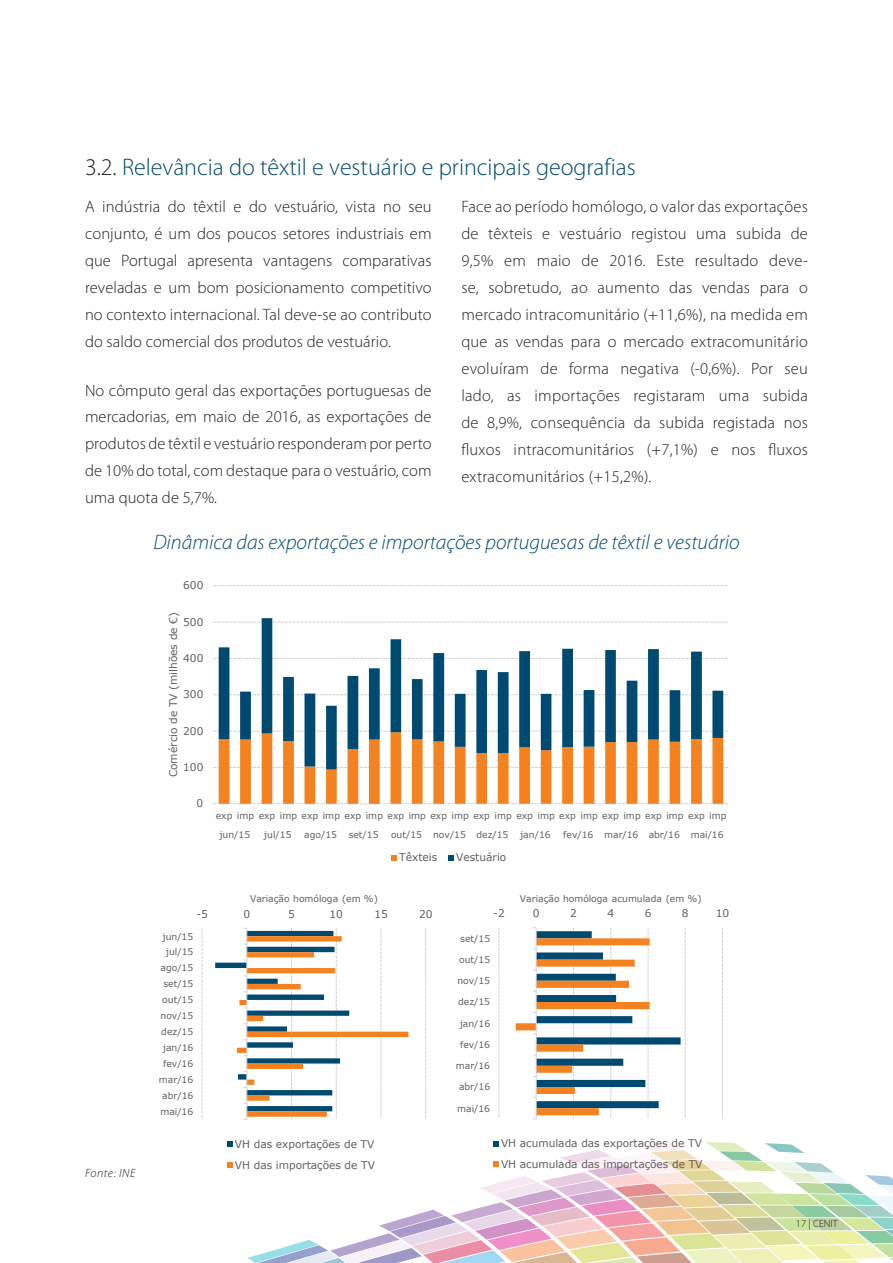
<style>
.page{position:relative;width:893px;height:1263px;background:#fff}
.page>*{position:absolute;margin:0;border:0;box-sizing:border-box;transform-origin:0 0}
.t1{font:300 24px "Myriad Pro";color:#004a72}
.t2{font:italic 300 21px "Myriad Pro";color:#004a72}
.t3{font:300 16.5px/27px "Myriad Pro";letter-spacing:.005em;color:#231f20;text-align:justify}
.t4{font:italic 300 12px "Myriad Pro";letter-spacing:.05em;color:#231f20}
.t5{font:10.65px/20.7px "Verdana";letter-spacing:-.005em;color:#5f6060}
.t6{font:300 10.5px "Myriad Pro";color:#231f20}
.t7{font:9.15px/15.9px "Verdana";color:#5f6060}
.s1{color:#231f20}
</style>
<div class="page">
<svg style="left:213px;top:585px;width:515px;height:1px"></svg>
<svg style="left:213px;top:731px;width:515px;height:73px"></svg>
<svg style="left:219px;top:618px;width:504px;height:151px"></svg>
<svg style="left:391px;top:855px;width:6px;height:5px"></svg>
<svg style="left:448px;top:855px;width:6px;height:5px"></svg>
<svg style="left:202px;top:928px;width:1px;height:191px"></svg>
<svg style="left:425px;top:928px;width:1px;height:191px"></svg>
<svg style="left:215px;top:928px;width:193px;height:192px"></svg>
<svg style="left:227px;top:1141px;width:5px;height:6px"></svg>
<svg style="left:227px;top:1162px;width:5px;height:6px"></svg>
<svg style="left:498px;top:928px;width:1px;height:191px"></svg>
<svg style="left:722px;top:928px;width:1px;height:191px"></svg>
<svg style="left:516px;top:927px;width:170px;height:192px"></svg>
<svg style="left:247px;top:1141px;width:646px;height:122px"></svg>
<h1 class="t1" style="left:85px;top:154px;width:552px"><span class="s1">3.2.</span> Relevância do têxtil e vestuário e principais geografias</h1>
<p class="t3" style="left:85px;top:193px;width:348px">A indústria do têxtil e do vestuário, vista no seu conjunto, é um dos poucos setores industriais em que Portugal apresenta vantagens comparativas reveladas e um bom posicionamento competitivo no contexto internacional. Tal deve-se ao contributo do saldo comercial dos produtos de vestuário.</p>
<p class="t3" style="left:85px;top:377px;width:348px">No cômputo geral das exportações portuguesas de mercadorias, em maio de 2016, as exportações de produtos de têxtil e vestuário responderam por perto de 10% do total, com destaque para o vestuário, com uma quota de 5,7%.</p>
<p class="t3" style="left:461px;top:193px;width:348px">Face ao período homólogo, o valor das exportações de têxteis e vestuário registou uma subida de 9,5% em maio de 2016. Este resultado deve&shy;se, sobretudo, ao aumento das vendas para o mercado intracomunitário (+11,6%), na medida em que as vendas para o mercado extracomunitário evoluíram de forma negativa (-0,6%). Por seu lado, as importações registaram uma subida de 8,9%, consequência da subida registada nos fluxos intracomunitários (+7,1%) e nos fluxos extracomunitários (+15,2%).</p>
<p class="t2" style="left:153px;top:531px;width:587px">Dinâmica das exportações e importações portuguesas de têxtil e vestuário</p>
<p class="t5" style="left:183px;top:575px;width:22px">600</p>
<p class="t5" style="left:163px;top:777px;width:167px;rotate:-90deg">Comércio de TV (milhões de €)</p>
<p class="t5" style="left:183px;top:611px;width:22px">500</p>
<p class="t5" style="left:183px;top:648px;width:22px">400</p>
<p class="t5" style="left:183px;top:684px;width:22px">300</p>
<p class="t5" style="left:183px;top:720px;width:22px">200</p>
<p class="t5" style="left:183px;top:757px;width:22px">100</p>
<p class="t5" style="left:197px;top:793px;width:8px">0</p>
<p class="t7" style="left:219px;top:807px;width:509px;line-height:18.5px;text-indent:-4px">exp imp exp imp exp imp exp imp exp imp exp imp exp imp exp imp exp imp exp imp exp imp exp imp jun/15</p>
<p class="t7" style="left:264px;top:826px;width:29px">jul/15</p>
<p class="t7" style="left:304px;top:826px;width:34px">ago/15</p>
<p class="t7" style="left:349px;top:826px;width:31px">set/15</p>
<p class="t7" style="left:391px;top:826px;width:119px">out/15 nov/15 dez/15</p>
<p class="t7" style="left:520px;top:826px;width:32px">jan/16</p>
<p class="t7" style="left:563px;top:826px;width:162px">fev/16 mar/16 abr/16 mai/16</p>
<p class="t7" style="left:250px;top:891px;width:129px">Variação homóloga (em %)</p>
<p class="t5" style="left:399px;top:847px;width:40px">Têxteis</p>
<p class="t5" style="left:456px;top:847px;width:52px">Vestuário</p>
<p class="t7" style="left:520px;top:890px;width:183px">Variação homóloga acumulada (em %)</p>
<p class="t4" style="left:85px;top:1166px;width:52px">Fonte: INE</p>
<p class="t5" style="left:196px;top:903px;width:13px">-5</p>
<p class="t5" style="left:244px;top:903px;width:8px">0</p>
<p class="t5" style="left:288px;top:903px;width:8px">5</p>
<p class="t5" style="left:330px;top:903px;width:15px">10</p>
<p class="t5" style="left:374px;top:903px;width:15px">15</p>
<p class="t5" style="left:419px;top:903px;width:15px">20</p>
<p class="t7" style="left:159px;top:928px;width:36px;text-align:right">jun/15 jul/15 ago/15 set/15 out/15 nov/15 dez/15 jan/16 fev/16 mar/16 abr/16 mai/16</p>
<p class="t5" style="left:235px;top:1134px;width:142px">VH das exportações de TV<br>VH das importações de TV</p>
<p class="t5" style="left:493px;top:903px;width:13px">-2</p>
<p class="t5" style="left:533px;top:903px;width:8px">0</p>
<p class="t5" style="left:570px;top:903px;width:8px">2</p>
<p class="t5" style="left:607px;top:903px;width:8px">4</p>
<p class="t5" style="left:645px;top:903px;width:8px">6</p>
<p class="t5" style="left:682px;top:903px;width:8px">8</p>
<p class="t5" style="left:716px;top:903px;width:15px">10</p>
<p class="t7" style="left:460px;top:930px;width:31px">set/15</p>
<p class="t7" style="left:459px;top:951px;width:33px">out/15</p>
<p class="t7" style="left:457px;top:973px;width:34px">nov/15</p>
<p class="t7" style="left:458px;top:994px;width:33px">dez/15</p>
<p class="t7" style="left:460px;top:1015px;width:32px">jan/16</p>
<p class="t7" style="left:460px;top:1036px;width:32px">fev/16</p>
<p class="t7" style="left:456px;top:1058px;width:36px">mar/16</p>
<p class="t7" style="left:459px;top:1079px;width:33px">abr/16</p>
<p class="t7" style="left:457px;top:1100px;width:34px">mai/16</p>
<p class="t5" style="left:501px;top:1133px;width:203px">VH acumulada das exportações de TV<br>VH acumulada das importações de TV</p>
<p class="t6" style="left:796px;top:1218px;width:43px">17 | CENIT</p>
</div>
